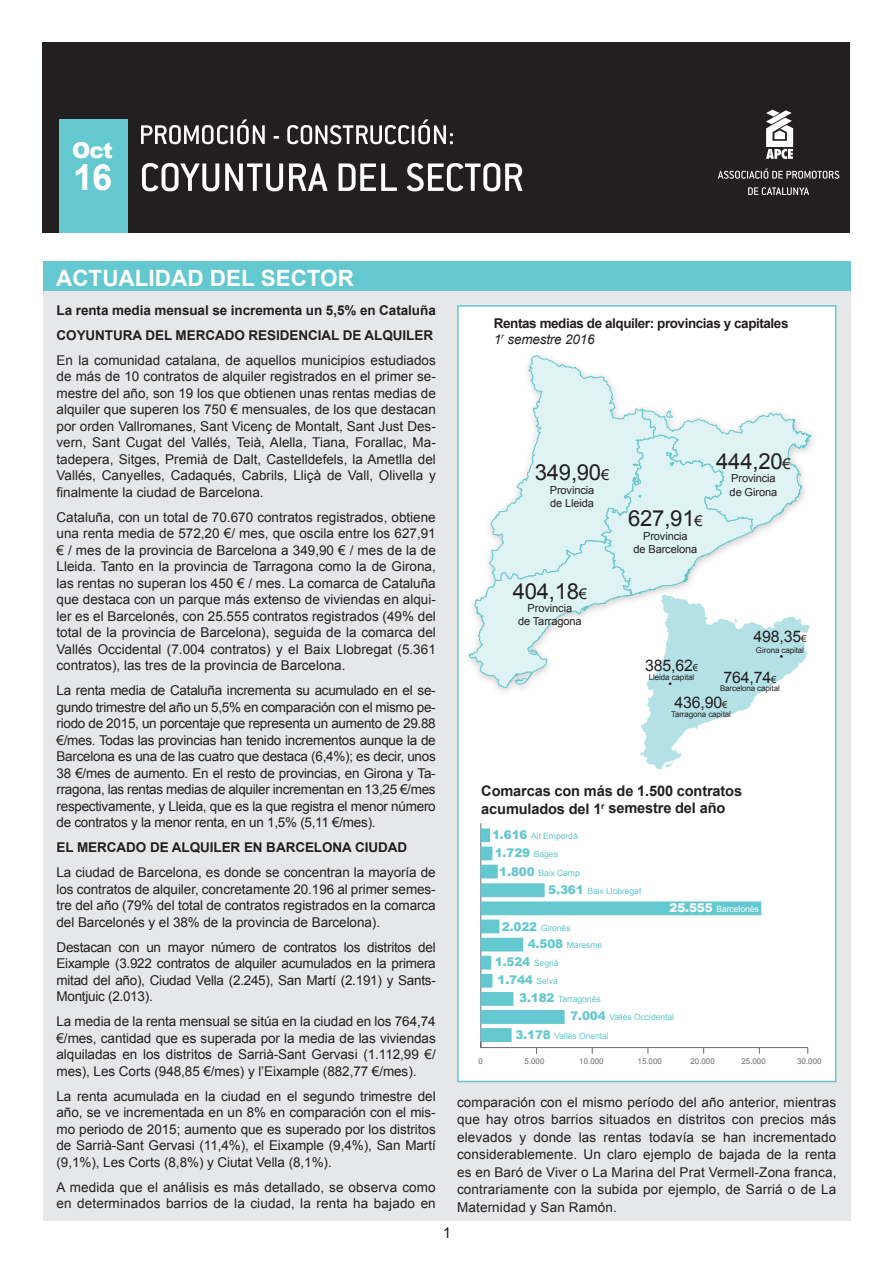
<style>
.page{position:relative;width:893px;height:1263px;background:#fff}
.page>*{position:absolute;margin:0;border:0;box-sizing:border-box;transform-origin:0 0}
.t1{font:700 36.15px "Arial";color:#fff}
.t2{font:700 22.5px "Arial";color:#fff}
.t3{font:22.05px "Arial";letter-spacing:-.01em;color:#231f20}
.t4{font:900 21.9px "Arial";color:#fff}
.t5{font:15.9px "Arial";letter-spacing:-.01em;color:#231f20}
.t6{font:15px "Arial";color:#231f20}
.t7{font:700 14.55px/17.2px "Arial";letter-spacing:-.01em;color:#231f20}
.t8{font:13.5px/16.5px "Arial";letter-spacing:-.005em;color:#231f20;text-align:justify}
.t9{font:700 13.5px/25px "Arial";letter-spacing:-.005em;color:#231f20}
.t10{font:700 13.5px/15.9px "Arial";letter-spacing:-.03em;color:#231f20}
.t11{font:900 12px "Arial";letter-spacing:-.01em;color:#63c8cf}
.t12{font:11.1px/13.2px "Arial";letter-spacing:-.01em;color:#231f20;text-align:center}
.t13{font:8.7px/18.3px "Arial";letter-spacing:-.01em;color:#63c8cf}
.t14{font:8.7px "Arial";letter-spacing:-.01em;color:#fff}
.t15{font:7.95px "Arial";letter-spacing:-.01em;color:#231f20}
.t16{font:7.95px "Arial";color:#6c6d70}
.s1{font-weight:400;font-style:italic}
.s2{font-size:14.7px}
.s3{font-size:9.6px}
.s4{font-weight:900;font-size:12px}
.s5{font-weight:400;font-size:8.7px}
</style>
<div class="page">
<div style="left:43px;top:43px;width:807px;height:190px;background:#231f20"></div>
<div style="left:59px;top:120px;width:68px;height:113px;background:#63c8cf"></div>
<svg style="left:141px;top:119px;width:312px;height:25px"></svg>
<svg style="left:142px;top:163px;width:380px;height:28px"></svg>
<svg style="left:766px;top:110px;width:27px;height:49px"></svg>
<svg style="left:718px;top:168px;width:121px;height:11px"></svg>
<svg style="left:748px;top:187px;width:61px;height:8px"></svg>
<div style="left:43px;top:262px;width:807px;height:30px;background:#63c8cf"></div>
<div style="left:43px;top:291px;width:807px;height:929px;background:#e6e7e9"></div>
<div style="left:457px;top:305px;width:379px;height:777px;background:#fff;border:2px solid #63c8cf"></div>
<svg style="left:468px;top:355px;width:345px;height:415px"></svg>
<hr style="left:481px;top:1047px;width:327px;height:1px;background:#6c6d70">
<hr style="left:480px;top:823px;width:1px;height:224px;background:#6c6d70">
<div style="left:481px;top:829px;width:9px;height:13px;background:#63c8cf"></div>
<div style="left:481px;top:847px;width:11px;height:13px;background:#63c8cf"></div>
<div style="left:481px;top:865px;width:16px;height:13px;background:#63c8cf"></div>
<div style="left:481px;top:883px;width:63px;height:14px;background:#63c8cf;border:1px solid #63c8cf"></div>
<div style="left:481px;top:902px;width:280px;height:13px;background:#63c8cf"></div>
<div style="left:481px;top:920px;width:18px;height:13px;background:#63c8cf"></div>
<div style="left:481px;top:938px;width:42px;height:13px;background:#63c8cf"></div>
<div style="left:481px;top:956px;width:10px;height:13px;background:#63c8cf"></div>
<div style="left:481px;top:974px;width:11px;height:13px;background:#63c8cf"></div>
<div style="left:481px;top:992px;width:32px;height:13px;background:#63c8cf"></div>
<div style="left:481px;top:1010px;width:83px;height:14px;background:#63c8cf;border:1px solid #63c8cf"></div>
<div style="left:481px;top:1028px;width:30px;height:14px;background:#63c8cf;border:1px solid #63c8cf"></div>
<h3 class="t4" style="left:72px;top:134px;width:42px">Oct</h3>
<h1 class="t1" style="left:73px;top:154px;width:41px">16</h1>
<h2 class="t2" style="left:56px;top:263px;width:299px">ActualiDaD del sector</h2>
<p class="t9" style="left:57px;top:298px;width:381px">La renta media mensual se incrementa un 5,5% en Cataluña<br>COYUNTUR</p>
<p class="t9" style="left:133px;top:323px;width:65px">A DEL MERC</p>
<p class="t9" style="left:215px;top:323px;width:42px">ADO RESI</p>
<p class="t9" style="left:280px;top:323px;width:122px">DENCIAL DE ALQUILER</p>
<p class="t8" style="left:57px;top:352px;width:381px">En la comunidad catalana, de aquellos municipios estudiados de más de 10 contratos de alquiler registrados en el primer se&shy;mestre del año, son 19 los que obtienen unas rentas medias de alquiler que superen los 750 € mensuales, de los que destacan por orden Vallromanes, Sant Vicenç de Montalt, Sant Just Des&shy;vern, Sant Cugat del Vallés, Teià, Alella, Tiana, Forallac, Ma&shy;tadepera, Sitges, Premià de Dalt, Castelldefels, la Ametlla del Vallés, Canyelles, Cadaqués, Cabrils, Lliçà de Vall, Olivella y finalmente la ciudad de Barcelona.</p>
<p class="t8" style="left:57px;top:509px;width:381px">Cataluña, con un total de 70.670 contratos registrados, obtiene una renta media de 572,20 €/ mes, que oscila entre los 627,91 € / mes de la provincia de Barcelona a 349,90 € / mes de la de Lleida. Tanto en la provincia de Tarragona como la de Girona, las rentas no superan los 450 € / mes. La comarca de Cataluña que destaca con un parque más extenso de viviendas en alqui&shy;ler es el Barcelonés, con 25.555 contratos registrados (49% del total de la provincia de Barcelona), seguida de la comarca del Vallés Occidental (7.004 contratos) y el Baix Llobregat (5.361 contratos), las tres de la provincia de Barcelona.</p>
<p class="t8" style="left:57px;top:683px;width:381px">La renta media de Cataluña incrementa su acumulado en el se&shy;gundo trimestre del año un 5,5% en comparación con el mismo pe&shy;riodo de 2015, un porcentaje que representa un aumento de 29.88 €/mes. Todas las provincias han tenido incrementos aunque la de Barcelona es una de las cuatro que destaca (6,4%); es decir, unos 38 €/mes de aumento. En el resto de provincias, en Girona y Ta&shy;rragona, las rentas medias de alquiler incrementan en 13,25 €/mes respectivamente, y Lleida, que es la que registra el menor número de contratos y la menor renta, en un 1,5% (5,11 €/mes).</p>
<p class="t9" style="left:57px;top:835px;width:42px">EL MERC</p>
<p class="t9" style="left:117px;top:835px;width:93px">ADO DE ALQUILER</p>
<p class="t9" style="left:244px;top:835px;width:52px">EN BARCELO</p>
<p class="t9" style="left:333px;top:835px;width:76px">NA CIU DAD</p>
<p class="t8" style="left:57px;top:864px;width:381px">La ciudad de Barcelona, es donde se concentran la mayoría de los contratos de alquiler, concretamente 20.196 al primer semes&shy;tre del año (79% del total de contratos registrados en la comarca del Barcelonés y el 38% de la provincia de Barcelona).</p>
<p class="t8" style="left:57px;top:939px;width:381px">Destacan con un mayor número de contratos los distritos del Eixample (3.922 contratos de alquiler acumulados en la primera mitad del año), Ciudad Vella (2.245), San Martí (2.191) y Sants-Montjuic (2.013).</p>
<p class="t8" style="left:57px;top:1013px;width:381px">La media de la renta mensual se sitúa en la ciudad en los 764,74 €/mes, cantidad que es superada por la media de las viviendas alquiladas en los distritos de Sarrià-Sant Gervasi (1.112,99 €/ mes), Les Corts (948,85 €/mes) y l’Eixample (882,77 €/mes).</p>
<p class="t8" style="left:57px;top:1088px;width:381px">La renta acumulada en la ciudad en el segundo trimestre del año, se ve incrementada en un 8% en comparación con el mis&shy;mo periodo de 2015; aumento que es superado por los distritos de Sarrià-Sant Gervasi (11,4%), el Eixample (9,4%), San Martí (9,1%), Les Corts (8,8%) y Ciutat Vella (8,1%).</p>
<p class="t8" style="left:57px;top:1179px;width:381px">A medida que el análisis es más detallado, se observa como en determinados barrios de la ciudad, la renta ha bajado en</p>
<p class="t6" style="left:443px;top:1223px;width:10px">1</p>
<p class="t10" style="left:494px;top:316px;width:296px">Rentas medias de alquiler: provincias y capitales<br><span class="s1">1</span><sup>r</sup> <span class="s1">semestre 2016</span></p>
<h3 class="t3" style="left:535px;top:458px;width:76px">349,90<span class="s2">€</span></h3>
<p class="t12" style="left:550px;top:483px;width:46px;text-align:left">Provincia de Lleida</p>
<h3 class="t3" style="left:513px;top:576px;width:76px">404,18<span class="s2">€</span></h3>
<p class="t12" style="left:518px;top:602px;width:65px">Provincia<br>de Tarragona</p>
<h3 class="t3" style="left:628px;top:504px;width:76px">627,91<span class="s2">€</span></h3>
<p class="t12" style="left:633px;top:529px;width:65px">Provincia<br>de Barcelona</p>
<h3 class="t3" style="left:716px;top:447px;width:76px">444,20<span class="s2">€</span></h3>
<p class="t12" style="left:730px;top:472px;width:49px;text-align:left">Provincia de Girona</p>
<p class="t5" style="left:645px;top:655px;width:55px">385,62<span class="s3">€</span></p>
<p class="t15" style="left:649px;top:671px;width:47px">Lleida capital</p>
<p class="t5" style="left:753px;top:626px;width:55px">498,35<span class="s3">€</span></p>
<p class="t15" style="left:756px;top:645px;width:50px">Girona capital</p>
<p class="t5" style="left:723px;top:666px;width:55px">764,74<span class="s3">€</span></p>
<p class="t15" style="left:720px;top:683px;width:61px">Barcelona capital</p>
<p class="t5" style="left:674px;top:692px;width:55px">436,90<span class="s3">€</span></p>
<p class="t15" style="left:671px;top:709px;width:61px">Tarragona capital</p>
<p class="t7" style="left:481px;top:783px;width:262px">Comarcas con más de 1.500 contratos acumulados del 1<sup>r</sup> semestre del año</p>
<p class="t13" style="left:492px;top:827px;width:87px"><span class="s4">1.616</span> Alt Empordà</p>
<p class="t11" style="left:495px;top:844px;width:65px">1.729 <span class="s5">Bages</span></p>
<p class="t13" style="left:548px;top:864px;width:95px;text-indent:-49px"><span class="s4">1.800</span> Baix Camp<br><span class="s4">5.361</span> Baix Llobregat</p>
<p class="t14" style="left:669px;top:903px;width:91px"><span class="s4">25.555</span> Barcelonès</p>
<p class="t13" style="left:502px;top:918px;width:70px"><span class="s4">2.022</span> Gironès</p>
<p class="t13" style="left:528px;top:936px;width:76px"><span class="s4">4.508</span> Maresme</p>
<p class="t13" style="left:495px;top:954px;width:65px"><span class="s4">1.524</span> Segrià</p>
<p class="t11" style="left:497px;top:971px;width:62px">1.744 <span class="s5">Selva</span></p>
<p class="t13" style="left:570px;top:990px;width:105px;line-height:17.7px;text-indent:-51px"><span class="s4">3.182</span> Tarragonès<br><span class="s4">7.004</span> Vallès Occidental</p>
<p class="t13" style="left:515px;top:1027px;width:95px"><span class="s4">3.178</span> Vallès Oriental</p>
<p class="t16" style="left:478px;top:1055px;width:6px">0</p>
<p class="t16" style="left:525px;top:1055px;width:21px">5.000</p>
<p class="t16" style="left:579px;top:1055px;width:26px">10.000</p>
<p class="t16" style="left:638px;top:1055px;width:26px">15.000</p>
<p class="t16" style="left:690px;top:1055px;width:26px">20.000</p>
<p class="t16" style="left:741px;top:1055px;width:26px">25.000</p>
<p class="t16" style="left:797px;top:1055px;width:26px">30.000</p>
<p class="t8" style="left:457px;top:1093px;width:381px;line-height:17.5px">comparación con el mismo período del año anterior, mientras que hay otros barrios situados en distritos con precios más elevados y donde las rentas todavía se han incrementado considerablemente. Un claro ejemplo de bajada de la renta es en Baró de Viver o La Marina del Prat Vermell-Zona franca, contrariamente con la subida por ejemplo, de Sarriá o de La Maternidad y San Ramón.</p>
</div>
